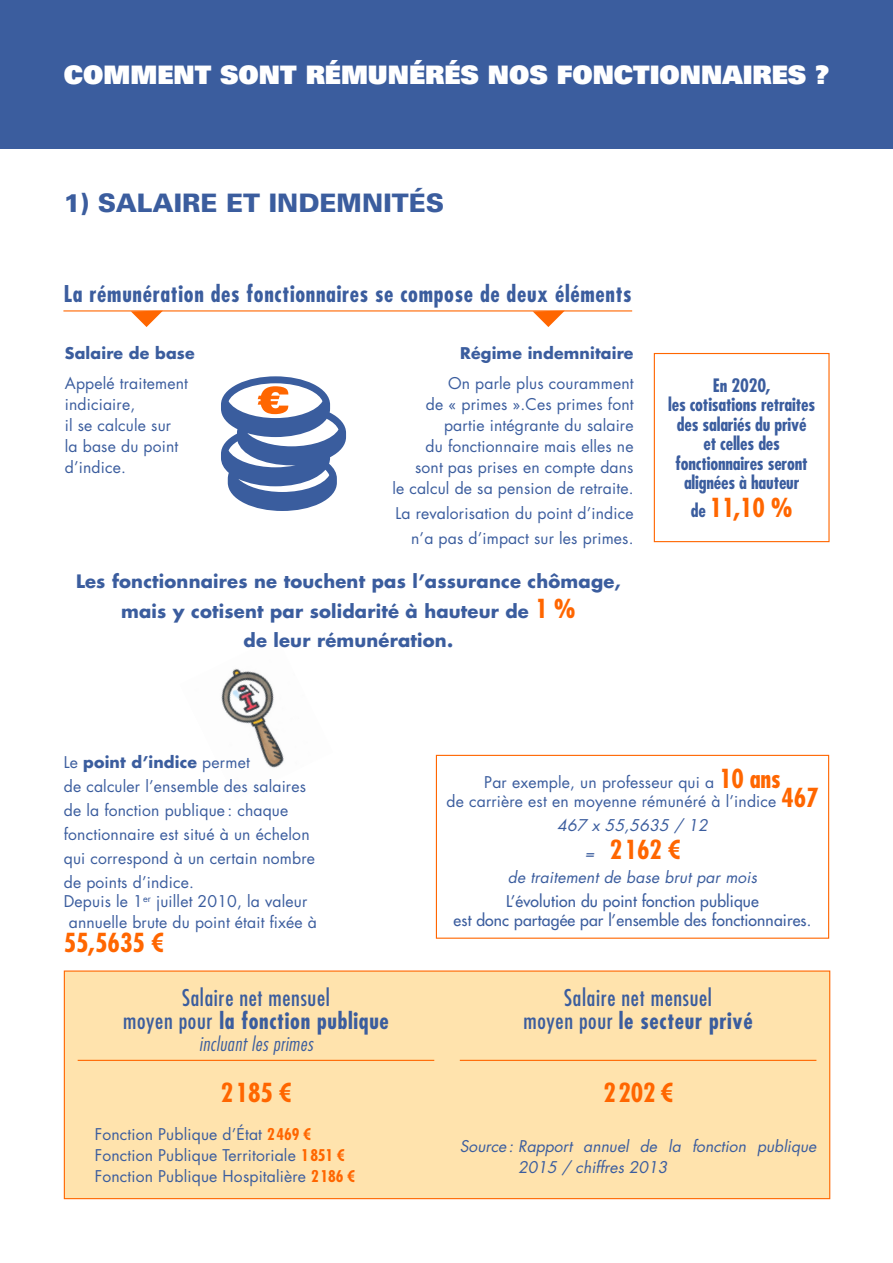
<style>
.page{position:relative;width:893px;height:1263px;background:#fff}
.page>*{position:absolute;margin:0;border:0;box-sizing:border-box;transform-origin:0 0}
.t1{font:900 25.5px "Univers LT";color:#fff}
.t2{font:700 condensed 25.5px "Futura LT";letter-spacing:-.01em;color:#f60}
.t3{font:900 25.5px "Univers LT";color:#3b5d9e}
.t4{font:condensed 22.5px/22.5px "Futura LT";letter-spacing:.03em;color:#3b5d9e;text-align:center}
.t5{font:700 condensed 22.5px "Futura LT";letter-spacing:.03em;color:#3b5d9e}
.t6{font:italic 300 condensed 19.5px "Futura LT";letter-spacing:.03em;color:#3b5d9e}
.t7{font:700 18px/29.5px "Futura LT";letter-spacing:.01em;color:#3b5d9e;text-align:center}
.t8{font:700 condensed 18px/19.5px "Futura LT";letter-spacing:-.01em;color:#3b5d9e;text-align:center}
.t9{font:15.75px/21px "Futura LT";letter-spacing:.01em;color:#3b5d9e}
.t10{font:italic 15.75px/21px "Futura LT";color:#3b5d9e}
.t11{font:15.75px/19.5px "Futura LT";letter-spacing:.01em;color:#3b5d9e;text-align:center}
.t12{font:700 15.75px "Futura LT";letter-spacing:.01em;color:#3b5d9e}
.s1{font-stretch:condensed;font-size:25.5px;color:#f60}
.s2{font-size:18px;color:#3b5d9e}
.s3{font-weight:700}
.s4{font-weight:700;font-stretch:condensed;color:#f60}
.s5{font-weight:700;font-stretch:condensed;font-size:25.5px;color:#f60}
.s6{font-weight:400;font-style:italic;font-stretch:normal;font-size:15.75px;color:#3b5d9e}
</style>
<div class="page">
<img style="left:221px;top:668px;width:63px;height:100px">
<div style="left:0;top:0;width:893px;height:148px;background:#3b5d9e"></div>
<hr style="left:63px;top:310px;width:569px;height:1px;background:#f60">
<svg style="left:221px;top:376px;width:125px;height:135px"></svg>
<div style="left:654px;top:353px;width:176px;height:189px;border:1px solid #f60"></div>
<svg style="left:131px;top:311px;width:32px;height:16px"></svg>
<svg style="left:533px;top:311px;width:32px;height:16px"></svg>
<div style="left:436px;top:755px;width:393px;height:184px;border:1px solid #f60"></div>
<div style="left:64px;top:971px;width:766px;height:227px;background:#ffe3ad"></div>
<hr style="left:78px;top:1060px;width:356px;height:1px;background:#f60">
<hr style="left:460px;top:1060px;width:356px;height:1px;background:#f60">
<div style="left:64px;top:970px;width:766px;height:229px;border:1px solid #f60"></div>
<h1 class="t1" style="left:64px;top:58px;width:767px">COMMENT SONT RÉMUNÉRÉS NOS FONCTIONNAIRES ?</h1>
<h1 class="t3" style="left:64px;top:187px;width:382px">1) SALAIRE ET INDEMNITÉS</h1>
<h2 class="t5" style="left:64px;top:280px;width:569px">La rémunération des fonctionnaires se compose de deux éléments</h2>
<p class="t12" style="left:65px;top:343px;width:131px">Salaire de base</p>
<p class="t9" style="left:65px;top:372px;width:125px">Appelé traitement indiciaire,<br>il se calcule sur la base du point d’indice.</p>
<p class="t12" style="left:460px;top:343px;width:175px">Régime indemnitaire</p>
<p class="t9" style="left:392px;top:372px;width:243px;text-align:right">On parle plus couramment<br>de « primes ».Ces primes font partie intégrante du salaire<br>du fonctionnaire mais elles ne<br>sont pas prises en compte dans<br>le calcul de sa pension de retraite.</p>
<p class="t9" style="left:395px;top:501px;width:240px;line-height:25.2px;text-align:right">La revalorisation du point d’indice n’a pas d’impact sur les primes.</p>
<p class="t7" style="left:76px;top:567px;width:546px">Les fonctionnaires ne touchent pas l’assurance chômage, mais y cotisent par solidarité à hauteur de <span class="s1">1 %<br></span>de leur rémunération.</p>
<p class="t8" style="left:668px;top:376px;width:149px">En 2020,<br>les cotisations retraites des salariés du privé<br>et celles des fonctionnaires seront alignées à hauteur</p>
<h1 class="t2" style="left:691px;top:492px;width:103px"><span class="s2">de</span> 11,10 %</h1>
<p class="t9" style="left:64px;top:751px;width:253px;line-height:24px">Le <span class="s3">point d’indice</span> permet<br>de calculer l’ensemble des salaires de la fonction publique : chaque fonctionnaire est situé à un échelon qui correspond à un certain nombre de points d’indice.</p>
<p class="t9" style="left:69px;top:891px;width:249px;text-indent:-5px">Depuis le 1<sup>er</sup> juillet 2010, la valeur annuelle brute du point était fixée à</p>
<h1 class="t2" style="left:64px;top:927px;width:101px">55,5635 €</h1>
<h2 class="t4" style="left:123px;top:986px;width:267px">Salaire net mensuel<br>moyen pour <span class="s3">la fonction publique</span></h2>
<p class="t6" style="left:199px;top:1032px;width:115px">incluant les primes</p>
<h1 class="t2" style="left:221px;top:1076px;width:72px">2185 €</h1>
<p class="t9" style="left:95px;top:1124px;width:262px">Fonction Publique d’État <span class="s4">2469 €<br></span>Fonction Publique Territoriale <span class="s4">1851 €<br></span>Fonction Publique Hospitalière <span class="s4">2186 €</span></p>
<p class="t9" style="left:447px;top:772px;width:373px;line-height:19.5px;text-align:center">Par exemple, un professeur qui a <span class="s5">10 ans<br></span>de carrière est en moyenne rémunéré à l’indice <span class="s5">467</span></p>
<p class="t10" style="left:557px;top:815px;width:152px">467 x 55,5635 / 12</p>
<h1 class="t2" style="left:585px;top:834px;width:97px"><span class="s6">=</span> 2162 €</h1>
<p class="t10" style="left:508px;top:867px;width:251px">de traitement de base brut par mois</p>
<p class="t11" style="left:454px;top:891px;width:359px">L’évolution du point fonction publique<br>est donc partagée par l’ensemble des fonctionnaires.</p>
<h2 class="t4" style="left:523px;top:986px;width:231px">Salaire net mensuel<br>moyen pour <span class="s3">le secteur privé</span></h2>
<h1 class="t2" style="left:603px;top:1076px;width:71px">2202 €</h1>
<p class="t10" style="left:518px;top:1136px;width:300px;text-indent:-58px">Source: Rapport annuel de la fonction publique<br>2015 / chiffres 2013</p>
</div>
